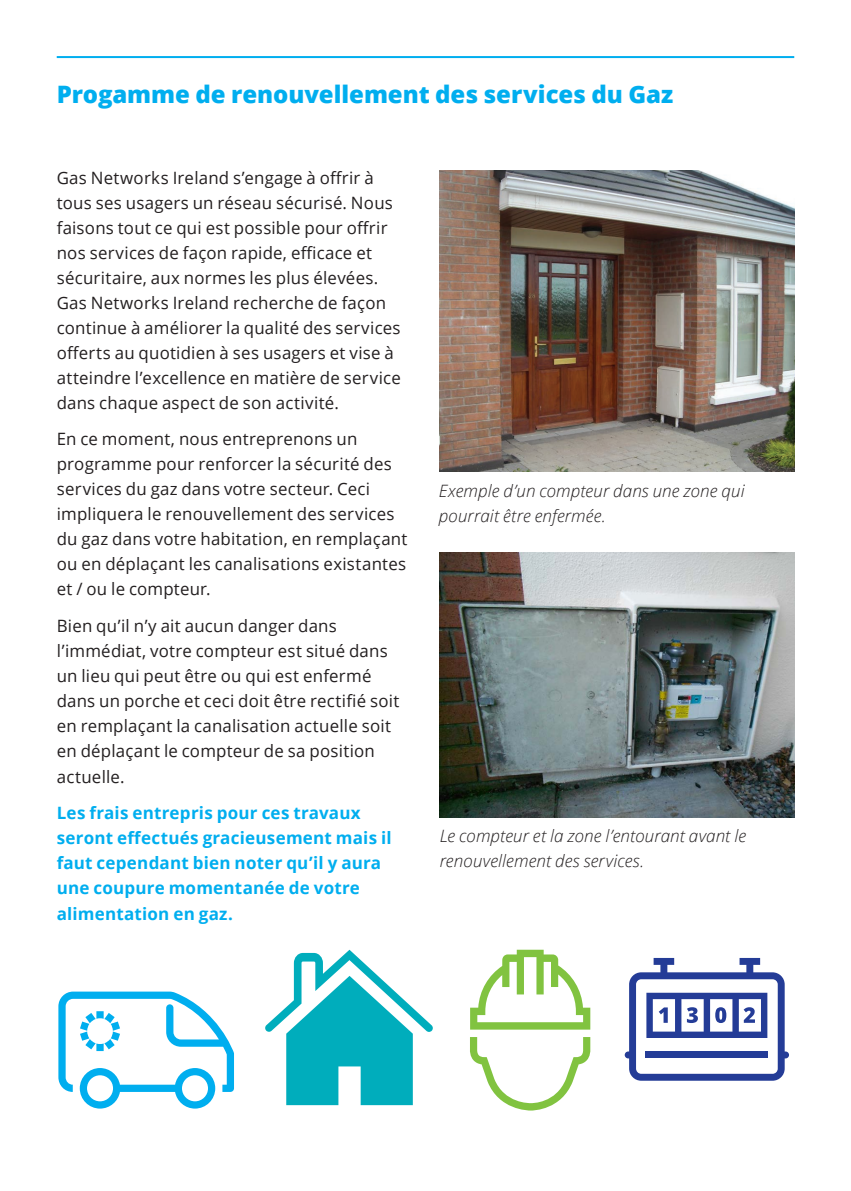
<style>
.page{position:relative;width:851px;height:1191px;background:#fff}
.page>*{position:absolute;margin:0;border:0;box-sizing:border-box;transform-origin:0 0}
.Section_Heading{font:800 24px "Open Sans";color:#00aeef}
.Main_Body_Text{font:17px/25px "Open Sans";letter-spacing:.015em;color:#231f20}
.Main_Body_Text-2{font:700 17px/25.2px "Open Sans";letter-spacing:.01em;color:#00aeef}
.Main_Body_Text-3{font:italic 300 17px/25px "Open Sans";letter-spacing:.005em;color:#231f20}
</style>
<div class="page">
<img style="left:439px;top:553px;width:355px;height:264px">
<img style="left:439px;top:171px;width:355px;height:300px">
<hr style="left:57px;top:56px;width:737px;height:2px;background:#00aeef">
<svg style="left:624px;top:958px;width:164px;height:122px"></svg>
<svg style="left:58px;top:991px;width:176px;height:117px"></svg>
<svg style="left:470px;top:1037px;width:120px;height:73px"></svg>
<svg style="left:470px;top:949px;width:120px;height:80px"></svg>
<svg style="left:265px;top:949px;width:168px;height:156px"></svg>
<p class="Section_Heading" style="left:57px;top:76px;width:618px">Progamme de renouvellement des services du Gaz</p>
<p class="Main_Body_Text" style="left:57px;top:165px;width:345px">Gas Networks Ireland s’engage à offrir à tous ses usagers un réseau sécurisé. Nous faisons tout ce qui est possible pour offrir nos services de façon rapide, efficace et sécuritaire, aux normes les plus élevées.<br>Gas Networks Ireland recherche de façon continue à améliorer la qualité des services offerts au quotidien à ses usagers et vise à atteindre l’excellence en matière de service dans chaque aspect de son activité.</p>
<p class="Main_Body_Text" style="left:57px;top:426px;width:352px">En ce moment, nous entreprenons un programme pour renforcer la sécurité des services du gaz dans votre secteur. Ceci impliquera le renouvellement des services du gaz dans votre habitation, en remplaçant ou en déplaçant les canalisations existantes et / ou le compteur.</p>
<p class="Main_Body_Text" style="left:57px;top:612px;width:344px">Bien qu’il n’y ait aucun danger dans l’immédiat, votre compteur est situé dans un lieu qui peut être ou qui est enfermé dans un porche et ceci doit être rectifié soit en remplaçant la canalisation actuelle soit en déplaçant le compteur de sa position actuelle.</p>
<p class="Main_Body_Text-2" style="left:57px;top:799px;width:336px">Les frais entrepris pour ces travaux seront effectués gracieusement mais il faut cependant bien noter qu’il y aura une coupure momentanée de votre alimentation en gaz.</p>
<p class="Main_Body_Text-3" style="left:439px;top:478px;width:307px">Exemple d’un compteur dans une zone qui pourrait être enfermée.</p>
<p class="Main_Body_Text-3" style="left:439px;top:823px;width:308px">Le compteur et la zone l’entourant avant le renouvellement des services.</p>
</div>
